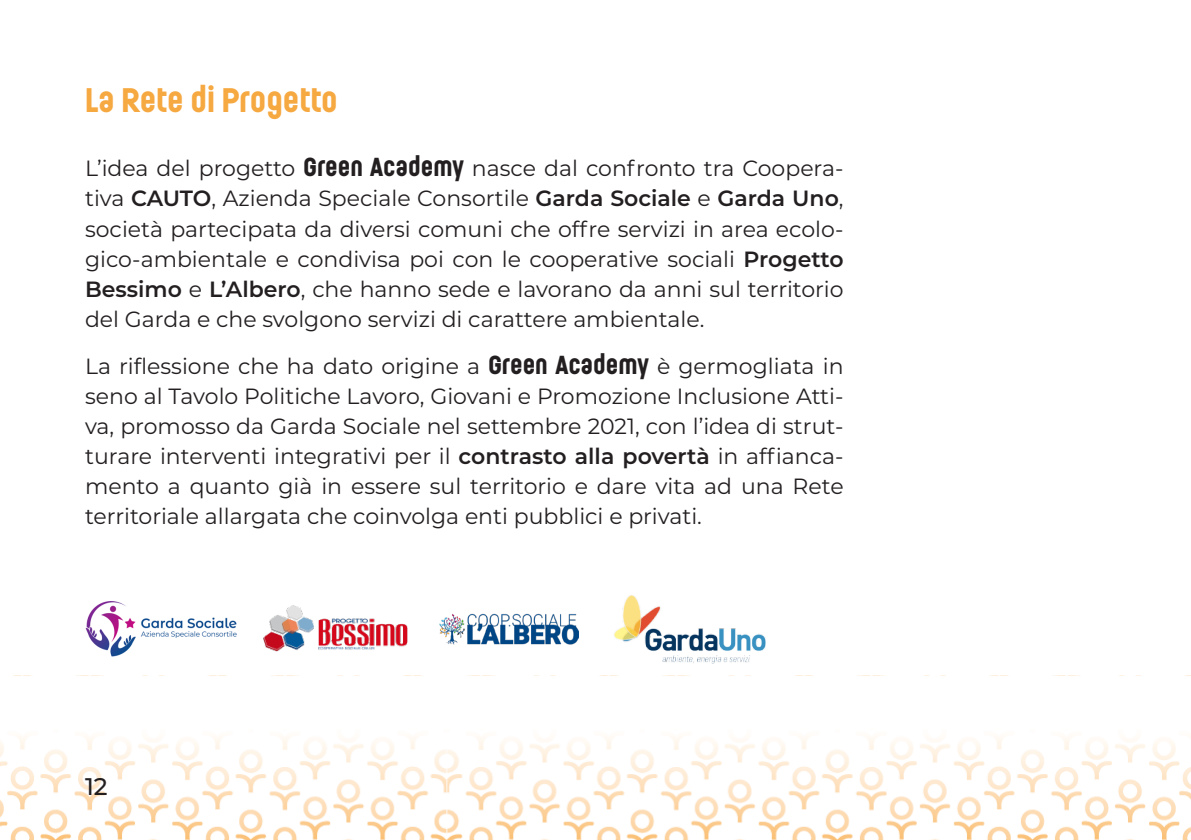
<style>
.page{position:relative;width:1191px;height:840px;background:#fff}
.page>*{position:absolute;margin:0;border:0;box-sizing:border-box;transform-origin:0 0}
.titoli{font:700 34px "Ladislav";color:#f6a841}
.t1{font:500 24px "Montserrat";color:#231f20}
.testo{font:22px/30px "Montserrat";color:#231f20;text-align:justify}
.s1{font-family:"Ladislav";font-weight:700;font-size:26px}
.s2{font-weight:600}
</style>
<div class="page">
<img style="left:0;top:675px;width:1191px;height:164px">
<img style="left:439px;top:613px;width:139px;height:32px">
<img style="left:263px;top:605px;width:145px;height:47px">
<img style="left:614px;top:595px;width:151px;height:68px">
<img style="left:85px;top:601px;width:152px;height:55px">
<p class="titoli" style="left:85px;top:79px;width:254px">La Rete di Progetto</p>
<p class="testo" style="left:85px;top:153px;width:760px">L’idea del progetto <span class="s1">Green Academy</span> nasce dal confronto tra Coopera&shy;tiva <span class="s2">CAUTO</span>, Azienda Speciale Consortile <span class="s2">Garda Sociale</span> e <span class="s2">Garda Uno</span>, società partecipata da diversi comuni che offre servizi in area ecolo&shy;gico-ambientale e condivisa poi con le cooperative sociali <span class="s2">Progetto Bessimo</span> e <span class="s2">L’Albero</span>, che hanno sede e lavorano da anni sul territorio del Garda e che svolgono servizi di carattere ambientale.</p>
<p class="testo" style="left:85px;top:350px;width:760px">La riflessione che ha dato origine a <span class="s1">Green Academy</span> è germogliata in seno al Tavolo Politiche Lavoro, Giovani e Promozione Inclusione Atti&shy;va, promosso da Garda Sociale nel settembre 2021, con l’idea di strut&shy;turare interventi integrativi per il <span class="s2">contrasto alla povertà</span> in affianca&shy;mento a quanto già in essere sul territorio e dare vita ad una Rete territoriale allargata che coinvolga enti pubblici e privati.</p>
<p class="t1" style="left:85px;top:769px;width:24px">12</p>
</div>
